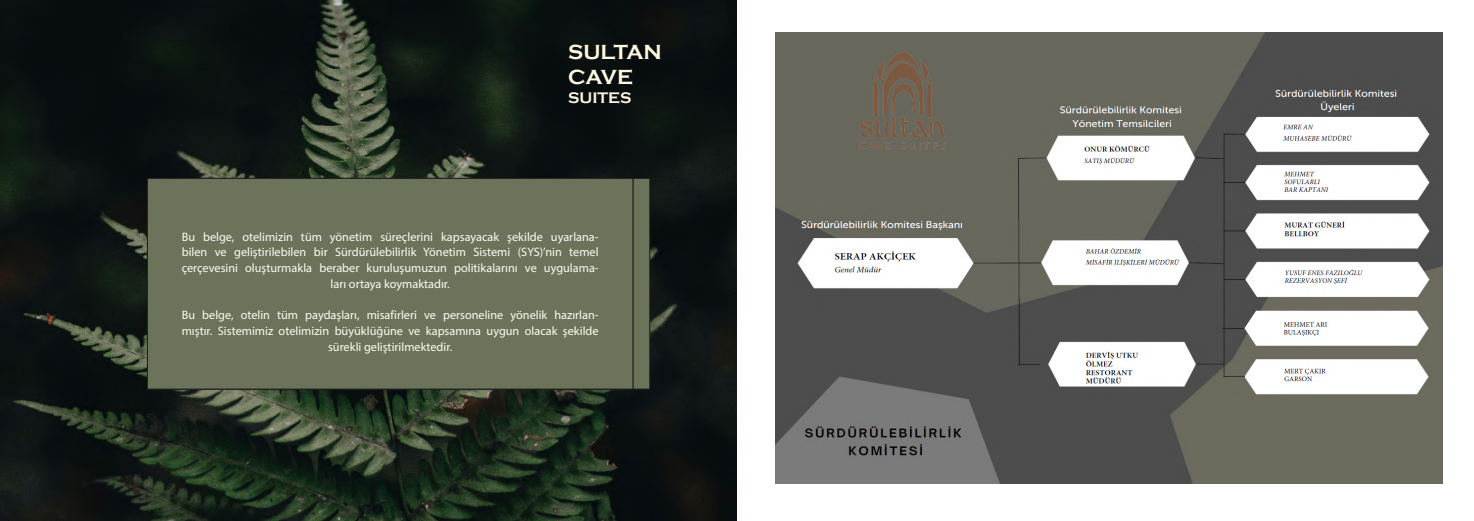
<style>
.page{position:relative;width:1474px;height:521px;background:#fff}
.page>*{position:absolute;margin:0;border:0;box-sizing:border-box;transform-origin:0 0}
.t1{font:700 21px/25.2px "Copperplate Gothic";letter-spacing:-.005em;color:#fef8e1}
.t2{font:700 15.75px "Copperplate Gothic";color:#fef8e1}
.t3{font:12.25px/15.8px "Myriad Pro";color:#fbfcf4;text-align:center}
</style>
<div class="page">
<img style="left:0;top:0;width:736px;height:520px">
<div style="left:164px;top:178px;width:485px;height:211px;background:#6b735b"></div>
<div style="left:147px;top:178px;width:486px;height:211px;background:#6b735b"></div>
<div style="left:147px;top:178px;width:486px;height:211px;border:1px solid #231f20"></div>
<img style="left:775px;top:33px;width:667px;height:450px">
<p class="t1" style="left:568px;top:40px;width:95px">SULTAN<br>CAVE</p>
<p class="t2" style="left:568px;top:89px;width:65px">SUITES</p>
<p class="t3" style="left:182px;top:228px;width:418px">Bu belge, otelimizin tüm yönetim süreçlerini kapsayacak şekilde uyarlana&shy;bilen ve geliştirilebilen bir Sürdürülebilirlik Yönetim Sistemi (SYS)’nin temel çerçevesini oluşturmakla beraber kuruluşumuzun politikalarını ve uygulama&shy;ları ortaya koymaktadır.</p>
<p class="t3" style="left:182px;top:307px;width:418px">Bu belge, otelin tüm paydaşları, misafirleri ve personeline yönelik hazırlan&shy;mıştır. Sistemimiz otelimizin büyüklüğüne ve kapsamına uygun olacak şekilde sürekli geliştirilmektedir.</p>
</div>
